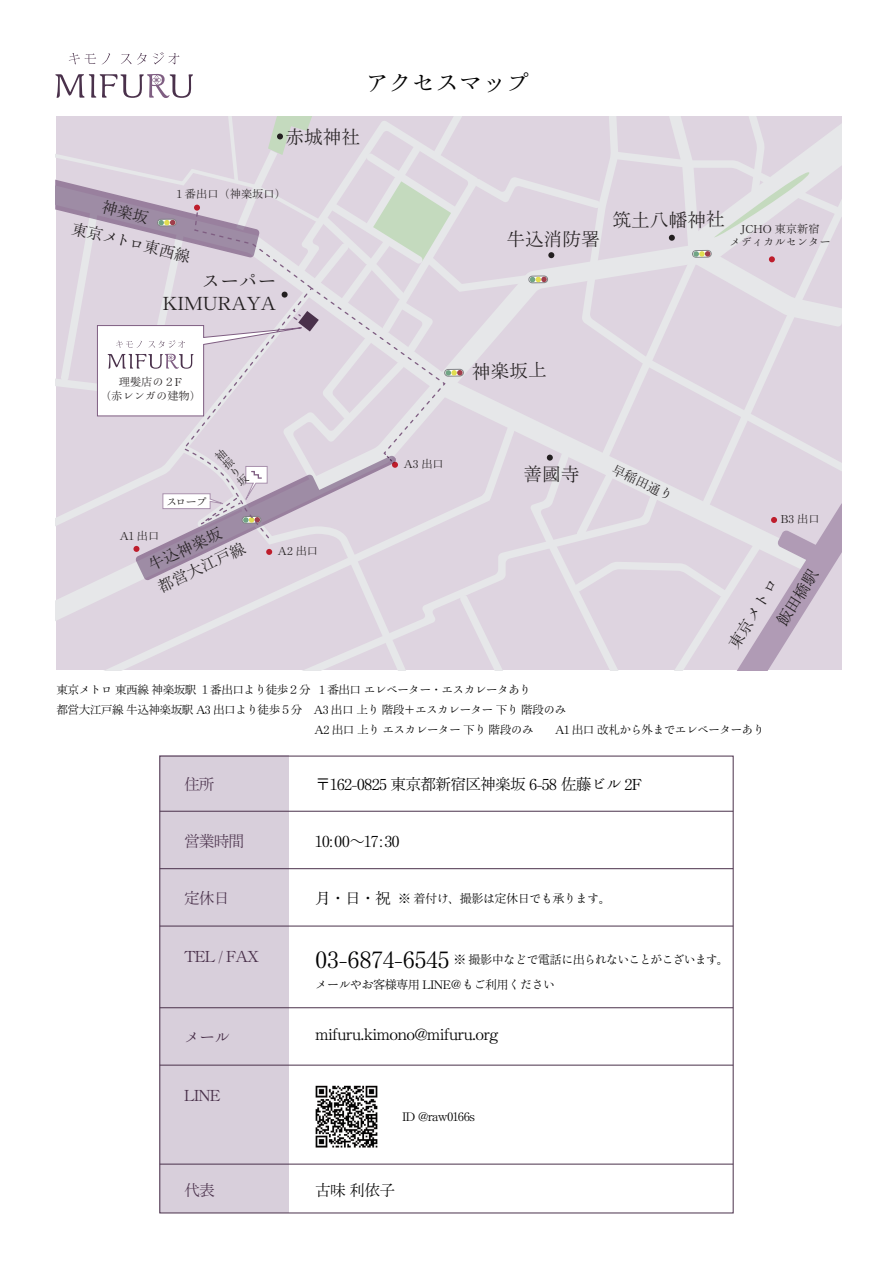
<style>
.page{position:relative;width:893px;height:1263px;background:#fff}
.page>*{position:absolute;margin:0;border:0;box-sizing:border-box;transform-origin:0 0}
.t1{font:24.9px "Ro H Min S Kok Pr 5 N";letter-spacing:-.06em;color:#030303}
.t2{font:18.75px/22.5px "Ro H Min S Kok Pr 5 N";color:#231f20;text-align:right}
.t3{font:15.9px/28.7px "Ro H Min S Kok Pr 5 N";color:#231f20}
.t4{font:15.75px "Ro H Min S Kok Pr 5 N";letter-spacing:-.05em;color:#030303}
.t5{font:15.75px "Ro H Min S Kok Pr 5 N";letter-spacing:-.06em;color:#4a314b}
.t6{font:13.05px "Ro H Min S Kok Pr 5 N";color:#231f20}
.t7{font:12.15px/24.8px "Ro H Min S Kok Pr 5 N";letter-spacing:-.05em;color:#030303}
.t8{font:11.7px "Ro H Min S Kok Pr 5 N";letter-spacing:-.05em;color:#030303}
.t9{font:11.25px/11.2px "Ro H Min S Kok Pr 5 N";color:#231f20;text-align:center}
.s1{font-size:15.75px}
.s2{font-size:23.4px}
</style>
<div class="page">
<div style="left:160px;top:755px;width:129px;height:458px;background:#d8cfdb"></div>
<hr style="left:160px;top:811px;width:573px;height:1px;background:#4a314b">
<hr style="left:160px;top:926px;width:573px;height:1px;background:#4a314b">
<hr style="left:160px;top:1007px;width:573px;height:1px;background:#4a314b">
<hr style="left:160px;top:1065px;width:573px;height:1px;background:#4a314b">
<hr style="left:160px;top:1164px;width:573px;height:1px;background:#4a314b">
<hr style="left:160px;top:868px;width:573px;height:1px;background:#4a314b">
<img style="left:315px;top:1085px;width:63px;height:63px">
<svg style="left:55px;top:74px;width:138px;height:24px"></svg>
<svg style="left:69px;top:53px;width:27px;height:12px"></svg>
<svg style="left:102px;top:53px;width:8px;height:11px"></svg>
<svg style="left:121px;top:53px;width:26px;height:12px"></svg>
<svg style="left:153px;top:52px;width:26px;height:13px"></svg>
<svg style="left:56px;top:116px;width:786px;height:554px;background:#dcd4df"></svg>
<h1 class="t1" style="left:364px;top:67px;width:167px">アクセスマップ</h1>
<h2 class="t2" style="left:285px;top:127px;width:77px">赤城神社</h2>
<p class="t9" style="left:177px;top:189px;width:111px">1 番出口（神楽坂口）</p>
<h3 class="t3" style="left:75px;top:215px;width:123px;rotate:14deg">東京メトロ東西線</h3>
<h2 class="t2" style="left:163px;top:271px;width:115px">スーパー<br>KIMURAYA</h2>
<h2 class="t2" style="left:613px;top:210px;width:114px">筑土八幡神社</h2>
<h2 class="t2" style="left:506px;top:229px;width:95px">牛込消防署</h2>
<p class="t9" style="left:730px;top:223px;width:103px;line-height:12.8px">JCHO 東京新宿<br>メディカルセンター</p>
<p class="t9" style="left:100px;top:375px;width:103px;line-height:15px">理髪店の２F<br>（赤レンガの建物）</p>
<p class="t9" style="left:214px;top:455px;width:7px;text-align:justify;rotate:-40deg">袖振り坂</p>
<p class="t9" style="left:166px;top:497px;width:42px">スロープ</p>
<h3 class="t3" style="left:144px;top:553px;width:81px;rotate:-25deg">牛込神楽坂</h3>
<p class="t9" style="left:120px;top:531px;width:41px">A1 出口</p>
<h3 class="t3" style="left:153px;top:575px;width:97px;rotate:-25deg">都営大江戸線</h3>
<p class="t9" style="left:278px;top:546px;width:42px">A2 出口</p>
<h2 class="t2" style="left:471px;top:362px;width:76px;rotate:-2deg">神楽坂上</h2>
<p class="t9" style="left:404px;top:459px;width:42px">A3 出口</p>
<h2 class="t2" style="left:523px;top:464px;width:58px">善國寺</h2>
<p class="t6" style="left:616px;top:461px;width:67px;rotate:26deg">早稲田通り</p>
<p class="t9" style="left:781px;top:514px;width:40px">B3 出口</p>
<h3 class="t3" style="left:745px;top:602px;width:65px;text-indent:-45px;rotate:-58deg">東京メトロ<br>飯田橋駅</h3>
<p class="t8" style="left:56px;top:682px;width:476px">東京メトロ東西線神楽坂駅１番出口より徒歩２分 1 番出口エレベーター・エスカレータあり</p>
<p class="t8" style="left:57px;top:702px;width:511px">都営大江戸線牛込神楽坂駅 A3 出口より徒歩５分 A3 出口上り階段＋エスカレーター下り階段のみ</p>
<p class="t8" style="left:314px;top:722px;width:451px">A2 出口上りエスカレーター下り階段のみ　　A1 出口改札から外までエレベーターあり</p>
<h3 class="t5" style="left:184px;top:774px;width:32px">住所</h3>
<h3 class="t4" style="left:315px;top:774px;width:328px">〒162-0825 東京都新宿区神楽坂 6-58 佐藤ビル 2F</h3>
<h3 class="t5" style="left:184px;top:831px;width:62px">営業時間</h3>
<h3 class="t5" style="left:184px;top:889px;width:47px">定休日</h3>
<h3 class="t5" style="left:184px;top:946px;width:77px">TEL / FAX</h3>
<h3 class="t5" style="left:184px;top:1028px;width:47px">メール</h3>
<h3 class="t5" style="left:184px;top:1085px;width:38px">LINE</h3>
<h3 class="t5" style="left:184px;top:1180px;width:47px">代表　</h3>
<h3 class="t4" style="left:315px;top:831px;width:86px">10:00～17:30</h3>
<p class="t7" style="left:315px;top:887px;width:297px"><span class="s1">月・日・祝</span> ※ 着付け、撮影は定休日でも承ります。</p>
<p class="t7" style="left:315px;top:948px;width:415px"><span class="s2">03-6874-6545</span> ※ 撮影中などで電話に出られないことがこざいます。メールやお客様専用 LINE＠もご利用ください</p>
<h3 class="t4" style="left:315px;top:1025px;width:185px">mifuru.kimono@mifuru.org</h3>
<p class="t7" style="left:402px;top:1104px;width:74px">ID @raw0166s</p>
<h3 class="t4" style="left:315px;top:1180px;width:81px">古味利依子</h3>
</div>
